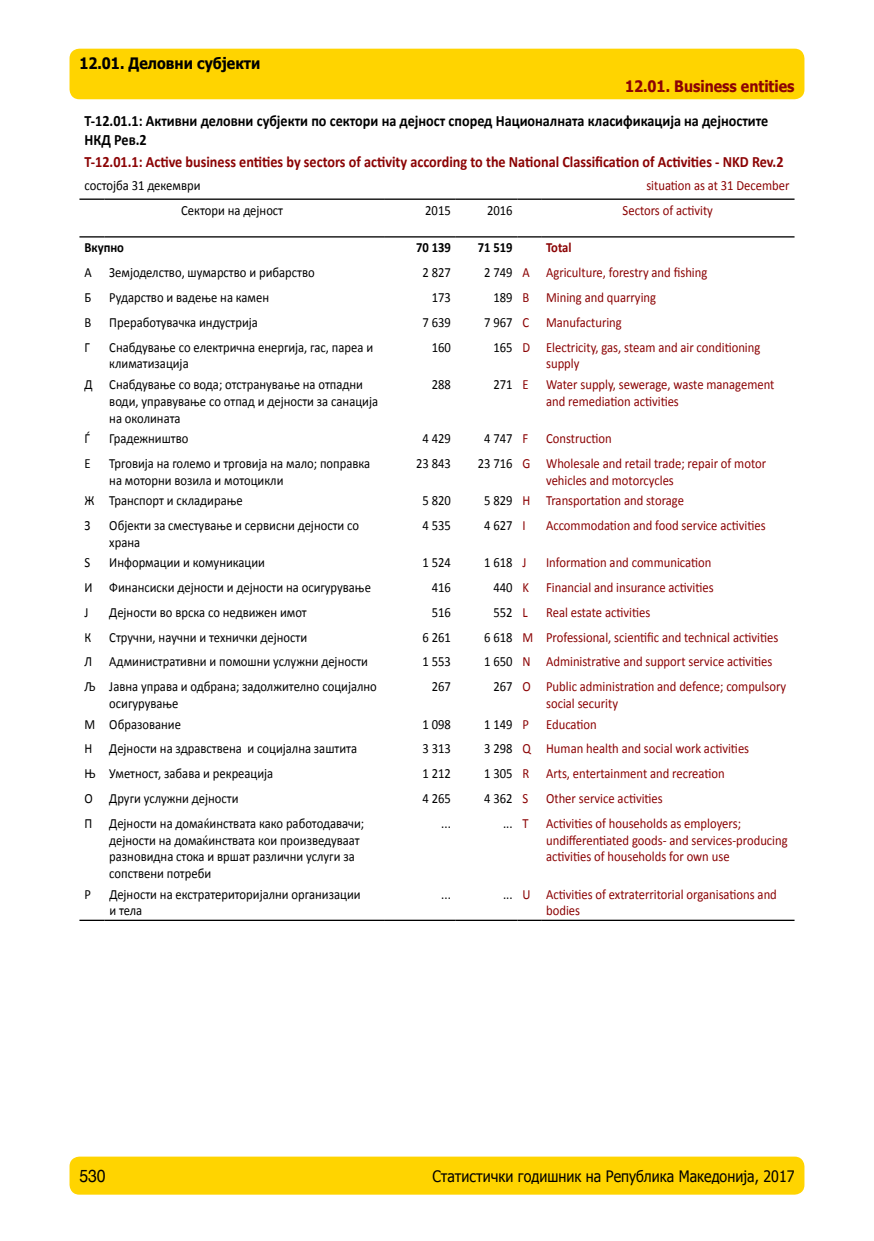
<style>
.page{position:relative;width:874px;height:1241px;background:#fff}
.page>*{position:absolute;margin:0;border:0;box-sizing:border-box;transform-origin:0 0}
.t1{font:17.5px "MACC Swiss";color:#000;scale:.9 1}
.t2{font:700 15.75px "Calibri";color:#8b0304;scale:.9 1}
.t3{font:700 15.75px/18.9px "Calibri";color:#000;scale:.9 1}
.t4{font:15.75px "Tahoma";color:#000;scale:.9 1}
.t5{font:700 15.75px "Tahoma";color:#8b0304;scale:.9 1}
.t6{font:700 15.75px "Tahoma";color:#000;scale:.9 1}
.t7{font:14px/16.8px "Calibri";color:#000;scale:.9 1}
.t8{font:14px/16.8px "Calibri";color:#8b0304;scale:.9 1}
.t9{font:700 14px "Calibri";color:#000;scale:.9 1}
.t10{font:700 14px "Calibri";letter-spacing:-.005em;color:#8b0304;scale:.9 1}
.s1{color:#000}
.s2{color:#8b0304}
</style>
<div class="page">
<div style="left:69px;top:49px;width:735px;height:50px;background:#ffd400;border-radius:10px"></div>
<div style="left:69px;top:1156px;width:735px;height:38px;background:#ffd400;border-radius:10px"></div>
<hr style="left:385px;top:236px;width:70px;height:1px;background:#000">
<hr style="left:455px;top:236px;width:62px;height:1px;background:#000">
<svg style="left:517px;top:236px;width:24px;height:1px"></svg>
<hr style="left:541px;top:236px;width:253px;height:1px;background:#000">
<hr style="left:79px;top:198px;width:25px;height:2px;background:#000">
<hr style="left:104px;top:198px;width:281px;height:2px;background:#000">
<hr style="left:385px;top:198px;width:70px;height:2px;background:#000">
<hr style="left:455px;top:198px;width:62px;height:2px;background:#000">
<hr style="left:517px;top:198px;width:24px;height:2px;background:#000">
<hr style="left:541px;top:198px;width:253px;height:2px;background:#000">
<svg style="left:79px;top:236px;width:25px;height:1px"></svg>
<hr style="left:104px;top:236px;width:281px;height:1px;background:#000">
<svg style="left:79px;top:919px;width:25px;height:1px"></svg>
<hr style="left:104px;top:919px;width:281px;height:1px;background:#000">
<hr style="left:385px;top:919px;width:70px;height:1px;background:#000">
<hr style="left:455px;top:919px;width:62px;height:1px;background:#000">
<svg style="left:517px;top:919px;width:24px;height:1px"></svg>
<hr style="left:541px;top:919px;width:253px;height:1px;background:#000">
<p class="t6" style="left:79px;top:52px;width:203px">12.01. Деловни субјекти</p>
<p class="t5" style="left:624px;top:75px;width:190px">12.01. Business entities</p>
<p class="t3" style="left:84px;top:110px;width:761px">Т-12.01.1: Aктивни деловни субјекти по сектори на дејност според Националната класификација на дејностите<br>НКД Рев.2</p>
<p class="t2" style="left:84px;top:152px;width:778px">Т-12.01.1: Active business entities by sectors of activity according to the National Classification of Activities - NKD Rev.2</p>
<p class="t7" style="left:84px;top:176px;width:130px">состојба 31 декември</p>
<p class="t8" style="left:646px;top:176px;width:160px">situation as at 31 December</p>
<p class="t7" style="left:181px;top:201px;width:115px">Сектори на дејност</p>
<p class="t7" style="left:425px;top:201px;width:30px">2015</p>
<p class="t7" style="left:487px;top:201px;width:30px">2016</p>
<p class="t8" style="left:622px;top:201px;width:102px">Sectors of activity</p>
<p class="t9" style="left:84px;top:239px;width:46px">Вкупно</p>
<p class="t9" style="left:416px;top:239px;width:40px">70 139</p>
<p class="t9" style="left:477px;top:239px;width:40px">71 519</p>
<p class="t10" style="left:546px;top:239px;width:30px">Total</p>
<p class="t7" style="left:84px;top:263px;width:10px">А</p>
<p class="t7" style="left:109px;top:263px;width:230px">Земјоделство, шумарство и рибарство</p>
<p class="t7" style="left:422px;top:263px;width:33px">2 827</p>
<p class="t8" style="left:484px;top:263px;width:249px"><span class="s1">2 749</span> A Agriculture, forestry and fishing</p>
<p class="t7" style="left:84px;top:288px;width:9px">Б</p>
<p class="t7" style="left:109px;top:288px;width:179px">Рударство и вадење на камен</p>
<p class="t7" style="left:431px;top:288px;width:23px">173</p>
<p class="t8" style="left:493px;top:288px;width:182px"><span class="s1">189</span> B Mining and quarrying</p>
<p class="t7" style="left:84px;top:313px;width:9px">В</p>
<p class="t7" style="left:109px;top:313px;width:167px">Преработувачка индустрија</p>
<p class="t7" style="left:422px;top:313px;width:33px">7 639</p>
<p class="t8" style="left:484px;top:313px;width:154px"><span class="s1">7 967</span> C Manufacturing</p>
<p class="t7" style="left:84px;top:338px;width:8px">Г</p>
<p class="t7" style="left:109px;top:338px;width:294px">Снабдување со електрична енергија, гас, пареа и климатизација</p>
<p class="t7" style="left:431px;top:338px;width:23px">160</p>
<p class="t8" style="left:546px;top:338px;width:239px;text-indent:-53px"><span class="s1">165</span> D Electricity, gas, steam and air conditioning supply</p>
<p class="t7" style="left:109px;top:375px;width:300px;text-indent:-25px">Д Снабдување со вода; отстранување на отпадни води, управување со отпад и дејности за санација на околината</p>
<p class="t7" style="left:431px;top:375px;width:23px">288</p>
<p class="t8" style="left:546px;top:375px;width:255px;text-indent:-53px"><span class="s1">271</span> E Water supply, sewerage, waste management and remediation activities</p>
<p class="t7" style="left:84px;top:429px;width:8px">Ѓ</p>
<p class="t7" style="left:109px;top:429px;width:89px">Градежништво</p>
<p class="t7" style="left:422px;top:429px;width:33px">4 429</p>
<p class="t7" style="left:484px;top:429px;width:50px">4 747 <span class="s2">F</span></p>
<p class="t8" style="left:546px;top:429px;width:74px">Construction</p>
<p class="t7" style="left:84px;top:454px;width:8px">E</p>
<p class="t7" style="left:109px;top:454px;width:291px">Трговија на големо и трговија на мало; поправка на моторни возила и мотоцикли</p>
<p class="t7" style="left:416px;top:454px;width:40px">23 843</p>
<p class="t8" style="left:546px;top:454px;width:246px;text-indent:-68px"><span class="s1">23 716</span> G Wholesale and retail trade; repair of motor vehicles and motorcycles</p>
<p class="t7" style="left:84px;top:491px;width:177px">Ж Транспорт и складирање</p>
<p class="t7" style="left:422px;top:491px;width:33px">5 820</p>
<p class="t8" style="left:484px;top:491px;width:223px"><span class="s1">5 829</span> H Transportation and storage</p>
<p class="t7" style="left:84px;top:516px;width:8px">З</p>
<p class="t7" style="left:109px;top:516px;width:279px">Објекти за сместување и сервисни дејности со храна</p>
<p class="t7" style="left:422px;top:516px;width:33px">4 535</p>
<p class="t7" style="left:484px;top:516px;width:48px">4 627 <span class="s2">I</span></p>
<p class="t8" style="left:546px;top:516px;width:245px">Accommodation and food service activities</p>
<p class="t7" style="left:84px;top:553px;width:8px">Ѕ</p>
<p class="t7" style="left:109px;top:553px;width:174px">Информации и комуникации</p>
<p class="t7" style="left:422px;top:553px;width:33px">1 524</p>
<p class="t7" style="left:484px;top:553px;width:49px">1 618 <span class="s2">J</span></p>
<p class="t8" style="left:546px;top:553px;width:185px">Information and communication</p>
<p class="t7" style="left:84px;top:578px;width:320px">И Финансиски дејности и дејности на осигурување</p>
<p class="t7" style="left:431px;top:578px;width:23px">416</p>
<p class="t8" style="left:493px;top:578px;width:246px"><span class="s1">440</span> K Financial and insurance activities</p>
<p class="t7" style="left:84px;top:603px;width:6px">Ј</p>
<p class="t7" style="left:109px;top:603px;width:221px">Дејности во врска со недвижен имот</p>
<p class="t7" style="left:431px;top:603px;width:23px">516</p>
<p class="t7" style="left:493px;top:603px;width:40px">552 <span class="s2">L</span></p>
<p class="t8" style="left:546px;top:603px;width:117px">Real estate activities</p>
<p class="t7" style="left:84px;top:627px;width:9px">К</p>
<p class="t7" style="left:109px;top:627px;width:221px">Стручни, научни и технички дејности</p>
<p class="t7" style="left:422px;top:627px;width:33px">6 261</p>
<p class="t8" style="left:484px;top:627px;width:328px"><span class="s1">6 618</span> M Professional, scientific and technical activities</p>
<p class="t7" style="left:84px;top:652px;width:316px">Л Административни и помошни услужни дејности</p>
<p class="t7" style="left:422px;top:652px;width:33px">1 553</p>
<p class="t8" style="left:484px;top:652px;width:321px"><span class="s1">1 650</span> N Administrative and support service activities</p>
<p class="t7" style="left:109px;top:677px;width:299px;text-indent:-25px">Љ Јавна управа и одбрана; задолжително социјално осигурување</p>
<p class="t7" style="left:431px;top:677px;width:23px">267</p>
<p class="t8" style="left:546px;top:677px;width:268px;text-indent:-53px"><span class="s1">267</span> O Public administration and defence; compulsory social security</p>
<p class="t7" style="left:84px;top:714px;width:109px">М Образование</p>
<p class="t7" style="left:422px;top:714px;width:33px">1 098</p>
<p class="t8" style="left:484px;top:714px;width:126px"><span class="s1">1 149</span> P Education</p>
<p class="t7" style="left:84px;top:739px;width:304px">Н Дејности на здравствена и социјална заштита</p>
<p class="t7" style="left:422px;top:739px;width:33px">3 313</p>
<p class="t8" style="left:484px;top:739px;width:296px"><span class="s1">3 298</span> Q Human health and social work activities</p>
<p class="t7" style="left:84px;top:764px;width:211px">Њ Уметност, забава и рекреација</p>
<p class="t7" style="left:422px;top:764px;width:33px">1 212</p>
<p class="t8" style="left:484px;top:764px;width:269px"><span class="s1">1 305</span> R Arts, entertainment and recreation</p>
<p class="t7" style="left:84px;top:789px;width:173px">О Други услужни дејности</p>
<p class="t7" style="left:422px;top:789px;width:33px">4 265</p>
<p class="t7" style="left:484px;top:789px;width:50px">4 362 <span class="s2">S</span></p>
<p class="t8" style="left:546px;top:789px;width:131px">Other service activities</p>
<p class="t7" style="left:109px;top:814px;width:284px;text-indent:-25px">П Дејности на домаќинствата како работодавачи; дејности на домаќинствата кои произведуваат разновидна стока и вршат различни услуги за сопствени потреби</p>
<p class="t7" style="left:441px;top:814px;width:12px">...</p>
<p class="t8" style="left:546px;top:814px;width:270px;text-indent:-43px"><span class="s1">...</span> T Activities of households as employers; undifferentiated goods- and services-producing activities of households for own use</p>
<p class="t7" style="left:84px;top:884px;width:9px">Р</p>
<p class="t7" style="left:109px;top:884px;width:280px">Дејности на екстратериторијални организации и тела</p>
<p class="t7" style="left:441px;top:884px;width:12px">...</p>
<p class="t8" style="left:546px;top:884px;width:258px;text-indent:-43px"><span class="s1">...</span> U Activities of extraterritorial organisations and bodies</p>
<p class="t1" style="left:79px;top:1165px;width:31px">530</p>
<p class="t4" style="left:432px;top:1165px;width:403px">Статистички годишник на Република Македонија, 2017</p>
</div>
